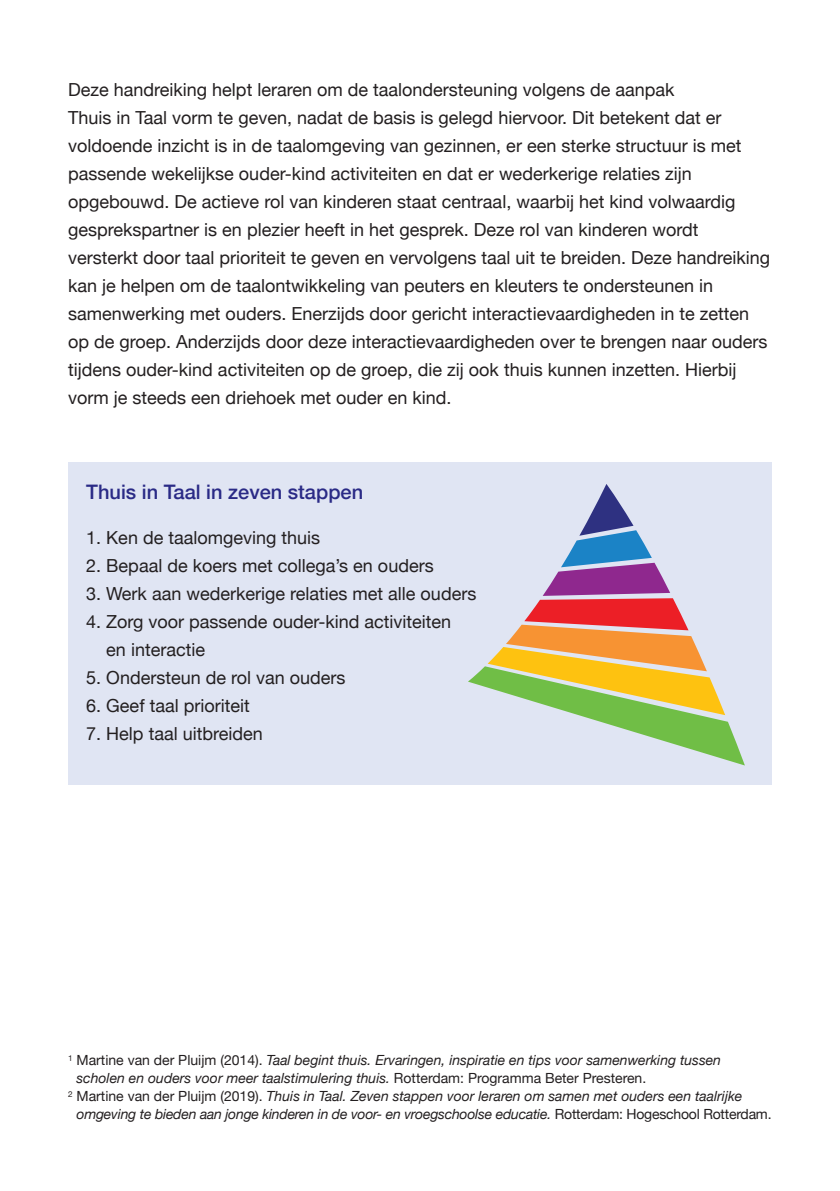
<style>
.page{position:relative;width:840px;height:1191px;background:#fff}
.page>*{position:absolute;margin:0;border:0;box-sizing:border-box;transform-origin:0 0}
.Kopjes{font:500 20px "Helvetica Neue";color:#2a2a86}
.Platte_tekst{font:18px/28px "Helvetica Neue";color:#231f20}
.Voetnoot{font:italic 14px/18px "Helvetica Neue";color:#231f20}
.s1{font-style:normal}
</style>
<div class="page">
<div style="left:68px;top:462px;width:703px;height:322px;background:#e0e5f3"></div>
<svg style="left:468px;top:484px;width:276px;height:281px"></svg>
<p class="Platte_tekst" style="left:68px;top:77px;width:703px">Deze handreiking helpt leraren om de taalondersteuning volgens de aanpak<br>Thuis in Taal vorm te geven, nadat de basis is gelegd hiervoor. Dit betekent dat er voldoende inzicht is in de taalomgeving van gezinnen, er een sterke structuur is met passende wekelijkse ouder-kind activiteiten en dat er wederkerige relaties zijn opgebouwd. De actieve rol van kinderen staat centraal, waarbij het kind volwaardig gesprekspartner is en plezier heeft in het gesprek. Deze rol van kinderen wordt versterkt door taal prioriteit te geven en vervolgens taal uit te breiden. Deze handreiking kan je helpen om de taalontwikkeling van peuters en kleuters te ondersteunen in samenwerking met ouders. Enerzijds door gericht interactievaardigheden in te zetten op de groep. Anderzijds door deze interactievaardigheden over te brengen naar ouders tijdens ouder-kind activiteiten op de groep, die zij ook thuis kunnen inzetten. Hierbij vorm je steeds een driehoek met ouder en kind.</p>
<p class="Kopjes" style="left:86px;top:475px;width:278px">Thuis in Taal in zeven stappen</p>
<p class="Platte_tekst" style="left:86px;top:525px;width:235px">1. Ken de taalomgeving thuis</p>
<p class="Platte_tekst" style="left:86px;top:553px;width:349px">2. Bepaal de koers met collega’s en ouders</p>
<p class="Platte_tekst" style="left:86px;top:581px;width:391px">3. Werk aan wederkerige relaties met alle ouders</p>
<p class="Platte_tekst" style="left:106px;top:609px;width:346px;text-indent:-20px">4. Zorg voor passende ouder-kind activiteiten en interactie</p>
<p class="Platte_tekst" style="left:86px;top:665px;width:261px">5. Ondersteun de rol van ouders</p>
<p class="Platte_tekst" style="left:86px;top:693px;width:165px">6. Geef taal prioriteit</p>
<p class="Platte_tekst" style="left:86px;top:721px;width:178px">7. Help taal uitbreiden</p>
<p class="Voetnoot" style="left:76px;top:1052px;width:645px;text-indent:-8px"><sup>1</sup> <span class="s1">Martine van der Pluijm (2014).</span> Taal begint thuis. Ervaringen, inspiratie en tips voor samenwerking tussen scholen en ouders voor meer taalstimulering thuis. <span class="s1">Rotterdam: Programma Beter Presteren.</span></p>
<p class="Voetnoot" style="left:76px;top:1088px;width:696px;text-indent:-8px"><sup>2</sup> <span class="s1">Martine van der Pluijm (2019).</span> Thuis in Taal. Zeven stappen voor leraren om samen met ouders een taalrijke omgeving te bieden aan jonge kinderen in de voor- en vroegschoolse educatie. <span class="s1">Rotterdam: Hogeschool Rotterdam.</span></p>
</div>
